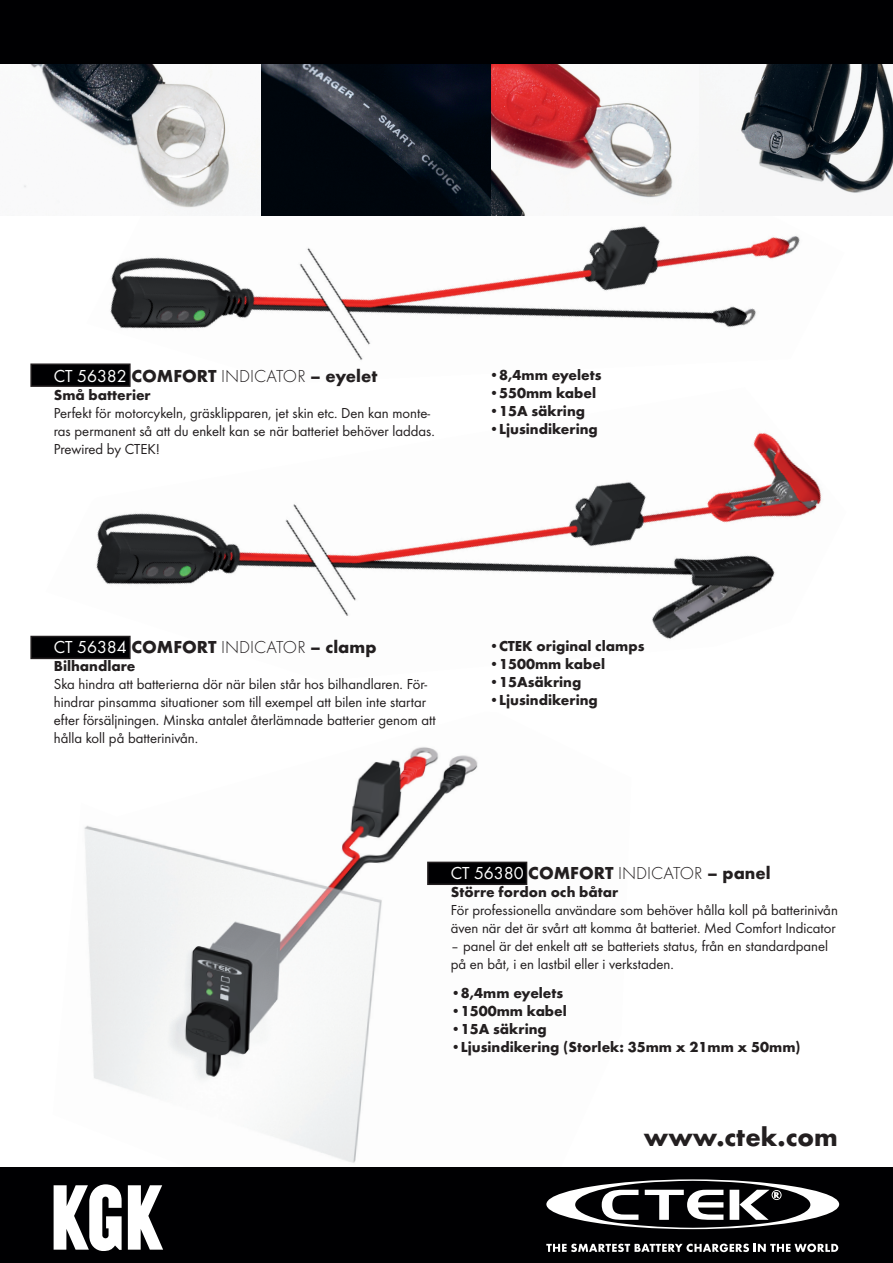
<style>
.page{position:relative;width:893px;height:1263px;background:#fff}
.page>*{position:absolute;margin:0;border:0;box-sizing:border-box;transform-origin:0 0}
.t1{font:700 27px "Futura";color:#231f20}
.t2{font:700 18px "Futura";color:#231f20}
.t3{font:15px/18px "Futura Boo";color:#231f20}
.t4{font:700 15px "Futura";color:#231f20}
.s1{font-family:"Futura Boo";font-weight:400;color:#fff}
.s2{font-weight:300}
</style>
<div class="page">
<div style="left:31px;top:636px;width:99px;height:22px;background:#000002"></div>
<div style="left:30px;top:635px;width:101px;height:24px;border:2px solid #231f20"></div>
<div style="left:31px;top:364px;width:99px;height:22px;background:#000002"></div>
<div style="left:30px;top:363px;width:101px;height:24px;border:2px solid #231f20"></div>
<img style="left:84px;top:747px;width:444px;height:416px">
<img style="left:42px;top:432px;width:780px;height:228px">
<img style="left:86px;top:215px;width:714px;height:168px">
<div style="left:0;top:0;width:892px;height:214px;background:#000002"></div>
<img style="left:0;top:64px;width:491px;height:151px">
<img style="left:698px;top:64px;width:194px;height:150px">
<img style="left:491px;top:64px;width:207px;height:151px">
<div style="left:0;top:1167px;width:892px;height:95px;background:#000002"></div>
<svg style="left:546px;top:1179px;width:293px;height:50px"></svg>
<svg style="left:546px;top:1243px;width:292px;height:9px"></svg>
<div style="left:428px;top:862px;width:98px;height:22px;background:#000002"></div>
<div style="left:427px;top:861px;width:100px;height:24px;border:2px solid #231f20"></div>
<svg style="left:128px;top:1185px;width:35px;height:64px"></svg>
<svg style="left:54px;top:1184px;width:68px;height:66px"></svg>
<p class="t2" style="left:54px;top:365px;width:325px"><span class="s1">CT 56382</span> COMFORT <span class="s2">INDICATOR</span> – eyelet</p>
<p class="t4" style="left:54px;top:385px;width:98px">Små batterier</p>
<p class="t3" style="left:54px;top:404px;width:382px">Perfekt för motorcykeln, gräsklipparen, jet skin etc. Den kan monte&shy;ras permanent så att du enkelt kan se när batteriet behöver laddas.<br>Prewired by CTEK!</p>
<p class="t4" style="left:489px;top:365px;width:114px">•8,4mm eyelets</p>
<p class="t4" style="left:489px;top:383px;width:109px">•550mm kabel</p>
<p class="t4" style="left:489px;top:401px;width:97px">•15A säkring</p>
<p class="t4" style="left:489px;top:419px;width:110px">•Ljusindikering</p>
<p class="t2" style="left:54px;top:636px;width:324px"><span class="s1">CT 56384</span> COMFORT <span class="s2">INDICATOR</span> – clamp</p>
<p class="t4" style="left:54px;top:657px;width:83px">Bilhandlare</p>
<p class="t3" style="left:54px;top:675px;width:383px">Ska hindra att batterierna dör när bilen står hos bilhandlaren. För&shy;hindrar pinsamma situationer som till exempel att bilen inte startar efter försäljningen. Minska antalet återlämnade batterier genom att hålla koll på batterinivån.</p>
<p class="t4" style="left:489px;top:636px;width:157px">•CTEK original clamps</p>
<p class="t4" style="left:489px;top:654px;width:118px">•1500mm kabel</p>
<p class="t4" style="left:489px;top:672px;width:94px">•15Asäkring</p>
<p class="t4" style="left:489px;top:690px;width:110px">•Ljusindikering</p>
<p class="t2" style="left:450px;top:862px;width:321px"><span class="s1">CT 56380</span> COMFORT <span class="s2">INDICATOR</span> – panel</p>
<p class="t4" style="left:450px;top:882px;width:169px">Större fordon och båtar</p>
<p class="t3" style="left:450px;top:901px;width:388px">För professionella användare som behöver hålla koll på batterinivån även när det är svårt att komma åt batteriet. Med Comfort Indicator</p>
<p class="t3" style="left:450px;top:937px;width:379px">– panel är det enkelt att se batteriets status, från en standardpanel på en båt, i en lastbil eller i verkstaden.</p>
<p class="t4" style="left:450px;top:983px;width:114px">•8,4mm eyelets</p>
<p class="t4" style="left:450px;top:1001px;width:118px">•1500mm kabel</p>
<p class="t4" style="left:450px;top:1019px;width:97px">•15A säkring</p>
<p class="t4" style="left:450px;top:1037px;width:351px">•Ljusindikering (Storlek: 35mm x 21mm x 50mm)</p>
<h1 class="t1" style="left:644px;top:1119px;width:195px">www.ctek.com</h1>
</div>
